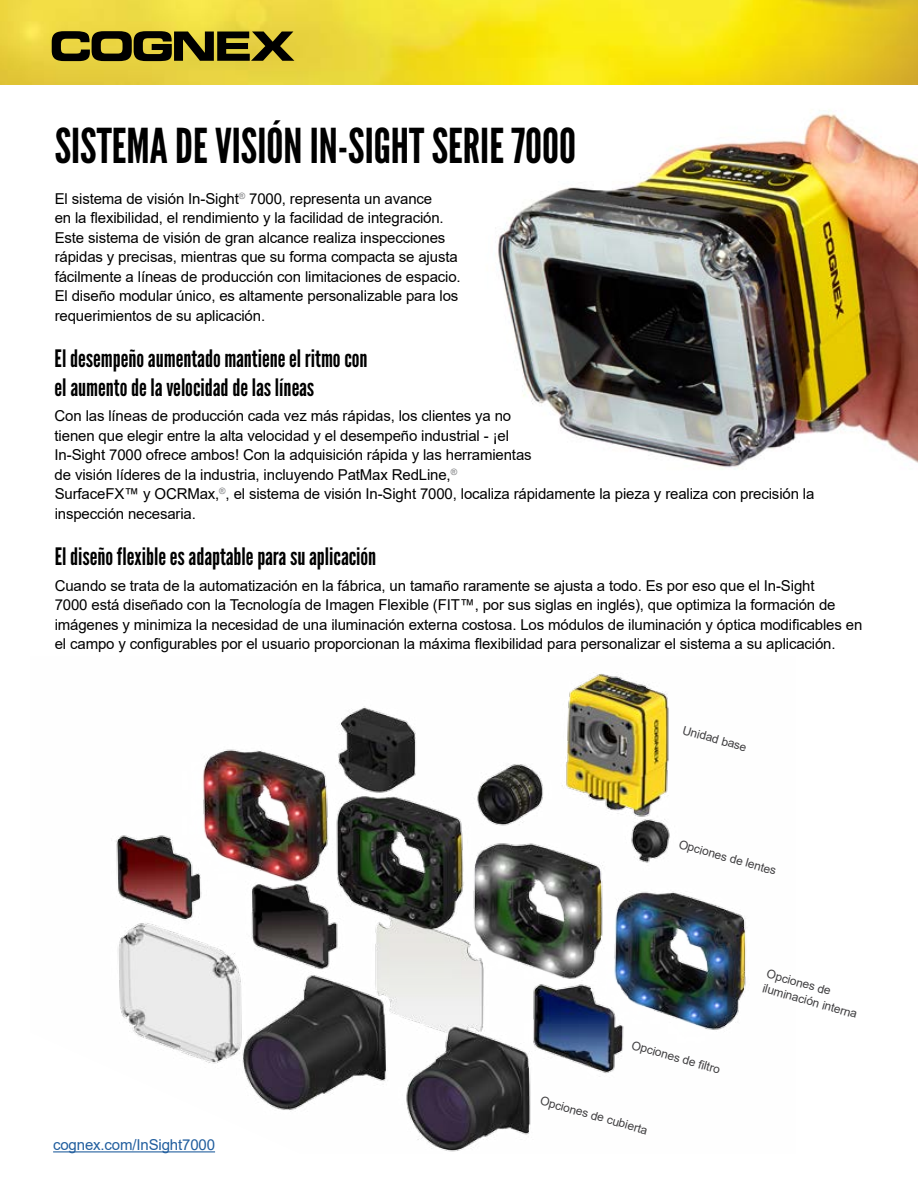
<style>
.page{position:relative;width:918px;height:1188px;background:#fff}
.page>*{position:absolute;margin:0;border:0;box-sizing:border-box;transform-origin:0 0}
.t1{font:48px "League Gothic";color:#000}
.t2{font:24px/28.5px "League Gothic";color:#000}
.t3{font:15px/19.5px "Arial";letter-spacing:-.01em;color:#000}
.t4{font:15px "Arial";letter-spacing:-.01em;color:#215e9e}
.t5{font:12px/15px "Arial";color:#414042}
</style>
<div class="page">
<img style="left:1px;top:0;width:917px;height:84px">
<svg style="left:52px;top:31px;width:242px;height:30px"></svg>
<img style="left:498px;top:109px;width:420px;height:359px">
<img style="left:53px;top:672px;width:693px;height:481px">
<h1 class="t1" style="left:55px;top:117px;width:523px">SISTEMA DE VISIÓN IN-SIGHT SERIE 7000</h1>
<p class="t3" style="left:55px;top:189px;width:408px">El sistema de visión In-Sight<sup>®</sup> 7000, representa un avance<br>en la flexibilidad, el rendimiento y la facilidad de integración.<br>Este sistema de visión de gran alcance realiza inspecciones rápidas y precisas, mientras que su forma compacta se ajusta fácilmente a líneas de producción con limitaciones de espacio.<br>El diseño modular único, es altamente personalizable para los requerimientos de su aplicación.</p>
<h2 class="t2" style="left:55px;top:345px;width:315px">El desempeño aumentado mantiene el ritmo con el aumento de la velocidad de las líneas</h2>
<p class="t3" style="left:55px;top:406px;width:479px">Con las líneas de producción cada vez más rápidas, los clientes ya no tienen que elegir entre la alta velocidad y el desempeño industrial - ¡el In-Sight 7000 ofrece ambos! Con la adquisición rápida y las herramientas de visión líderes de la industria, incluyendo PatMax RedLine,<sup>®</sup></p>
<p class="t3" style="left:55px;top:484px;width:761px">SurfaceFX™ y OCRMax,<sup>®</sup>, el sistema de visión In-Sight 7000, localiza rápidamente la pieza y realiza con precisión la inspección necesaria.</p>
<h2 class="t2" style="left:55px;top:542px;width:323px">El diseño flexible es adaptable para su aplicación</h2>
<p class="t3" style="left:55px;top:575px;width:809px">Cuando se trata de la automatización en la fábrica, un tamaño raramente se ajusta a todo. Es por eso que el In-Sight<br>7000 está diseñado con la Tecnología de Imagen Flexible (FIT™, por sus siglas en inglés), que optimiza la formación de imágenes y minimiza la necesidad de una iluminación externa costosa. Los módulos de iluminación y óptica modificables en el campo y configurables por el usuario proporcionan la máxima flexibilidad para personalizar el sistema a su aplicación.</p>
<p class="t5" style="left:685px;top:722px;width:68px;rotate:16deg">Unidad base</p>
<p class="t5" style="left:681px;top:836px;width:102px;rotate:16deg">Opciones de lentes</p>
<p class="t4" style="left:53px;top:1135px;width:163px">cognex.com/InSight7000</p>
<p class="t5" style="left:634px;top:1037px;width:93px;rotate:16deg">Opciones de fi ltro</p>
<p class="t5" style="left:543px;top:1093px;width:113px;rotate:16deg">Opciones de cubierta</p>
<p class="t5" style="left:769px;top:966px;width:99px;rotate:16deg">Opciones de iluminación interna</p>
</div>
